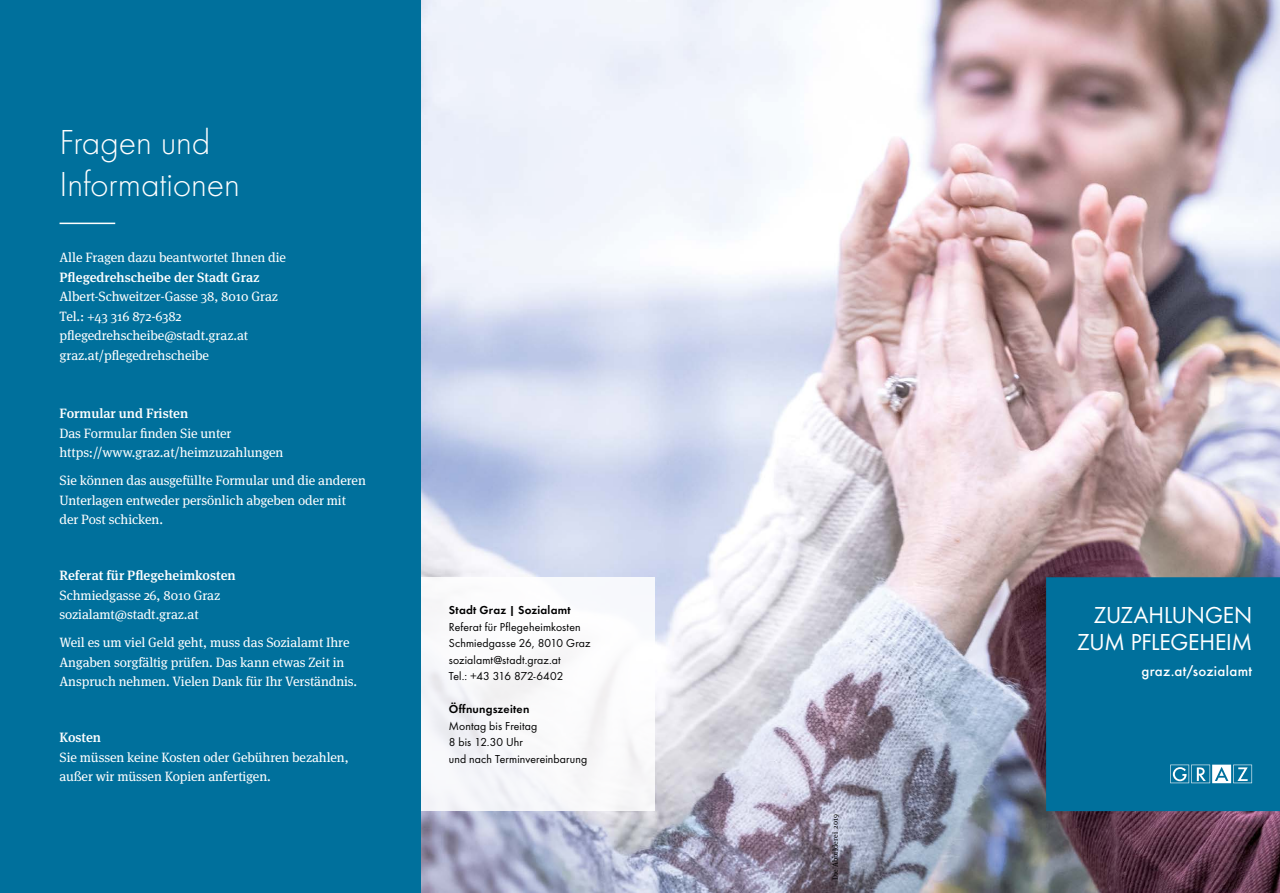
<style>
.page{position:relative;width:1280px;height:893px;background:#fff}
.page>*{position:absolute;margin:0;border:0;box-sizing:border-box;transform-origin:0 0}
.t1{font:300 36px/42px "Futura";letter-spacing:-.005em;color:#fff}
.t2{font:24px/27px "Futura Boo";color:#fff;text-align:right}
.t3{font:500 15px "Futura";letter-spacing:.02em;color:#fff}
.t4{font:13.5px/19.5px "Meta Serif OT";letter-spacing:-.005em;color:#fff}
.t5{font:500 13.5px "Meta Serif OT";color:#fff}
.t6{font:12px/16.5px "Futura Boo";letter-spacing:.01em;color:#000}
.t7{font:12px "Futura Dem";letter-spacing:.015em;color:#000}
.t8{font:7.5px "Meta Serif OT";letter-spacing:.015em;color:#000}
</style>
<div class="page">
<img style="left:421px;top:0;width:859px;height:893px">
<div style="left:421px;top:577px;width:234px;height:234px;background:#fff"></div>
<div style="left:1046px;top:577px;width:234px;height:234px;background:#00709c"></div>
<svg style="left:1170px;top:765px;width:82px;height:18px"></svg>
<div style="left:0;top:0;width:421px;height:893px;background:#00709c"></div>
<hr style="left:60px;top:223px;width:55px;height:1px;background:#fff">
<h1 class="t1" style="left:60px;top:120px;width:182px">Fragen und<br>Informationen</h1>
<p class="t4" style="left:60px;top:248px;width:228px">Alle Fragen dazu beantwortet Ihnen die</p>
<p class="t5" style="left:60px;top:268px;width:202px">Pflegedrehscheibe der Stadt Graz</p>
<p class="t4" style="left:60px;top:287px;width:220px">Albert-Schweitzer-Gasse 38, 8010 Graz<br>Tel.: +43 316 872-6382 pflegedrehscheibe@stadt.graz.at graz.at/pflegedrehscheibe</p>
<p class="t5" style="left:60px;top:405px;width:130px">Formular und Fristen</p>
<p class="t4" style="left:60px;top:423px;width:225px">Das Formular finden Sie unter https://www.graz.at/heimzuzahlungen</p>
<p class="t4" style="left:60px;top:471px;width:308px">Sie können das ausgefüllte Formular und die anderen<br>Unterlagen entweder persönlich abgeben oder mit der Post schicken.</p>
<p class="t5" style="left:60px;top:567px;width:178px">Referat für Pflegeheimkosten</p>
<p class="t4" style="left:60px;top:585px;width:162px">Schmiedgasse 26, 8010 Graz sozialamt@stadt.graz.at</p>
<p class="t4" style="left:60px;top:633px;width:299px">Weil es um viel Geld geht, muss das Sozialamt Ihre<br>Angaben sorgfältig prüfen. Das kann etwas Zeit in<br>Anspruch nehmen. Vielen Dank für Ihr Verständnis.</p>
<p class="t5" style="left:60px;top:729px;width:43px">Kosten</p>
<p class="t4" style="left:60px;top:747px;width:291px">Sie müssen keine Kosten oder Gebühren bezahlen, außer wir müssen Kopien anfertigen.</p>
<p class="t7" style="left:449px;top:601px;width:123px">Stadt Graz | Sozialamt</p>
<p class="t6" style="left:449px;top:618px;width:143px">Referat für Pflegeheimkosten<br>Schmiedgasse 26, 8010 Graz sozialamt@stadt.graz.at<br>Tel.: +43 316 872-6402</p>
<p class="t7" style="left:449px;top:700px;width:82px">Öffnungszeiten</p>
<p class="t6" style="left:449px;top:717px;width:140px">Montag bis Freitag<br>8 bis 12.30 Uhr<br>und nach Terminvereinbarung</p>
<p class="t8" style="left:830px;top:880px;width:68px;rotate:-90deg">Die Abbilderei 2019</p>
<h2 class="t2" style="left:1077px;top:600px;width:176px">ZUZAHLUNGEN<br>ZUM PFLEGEHEIM</h2>
<p class="t3" style="left:1141px;top:660px;width:112px">graz.at/sozialamt</p>
</div>
